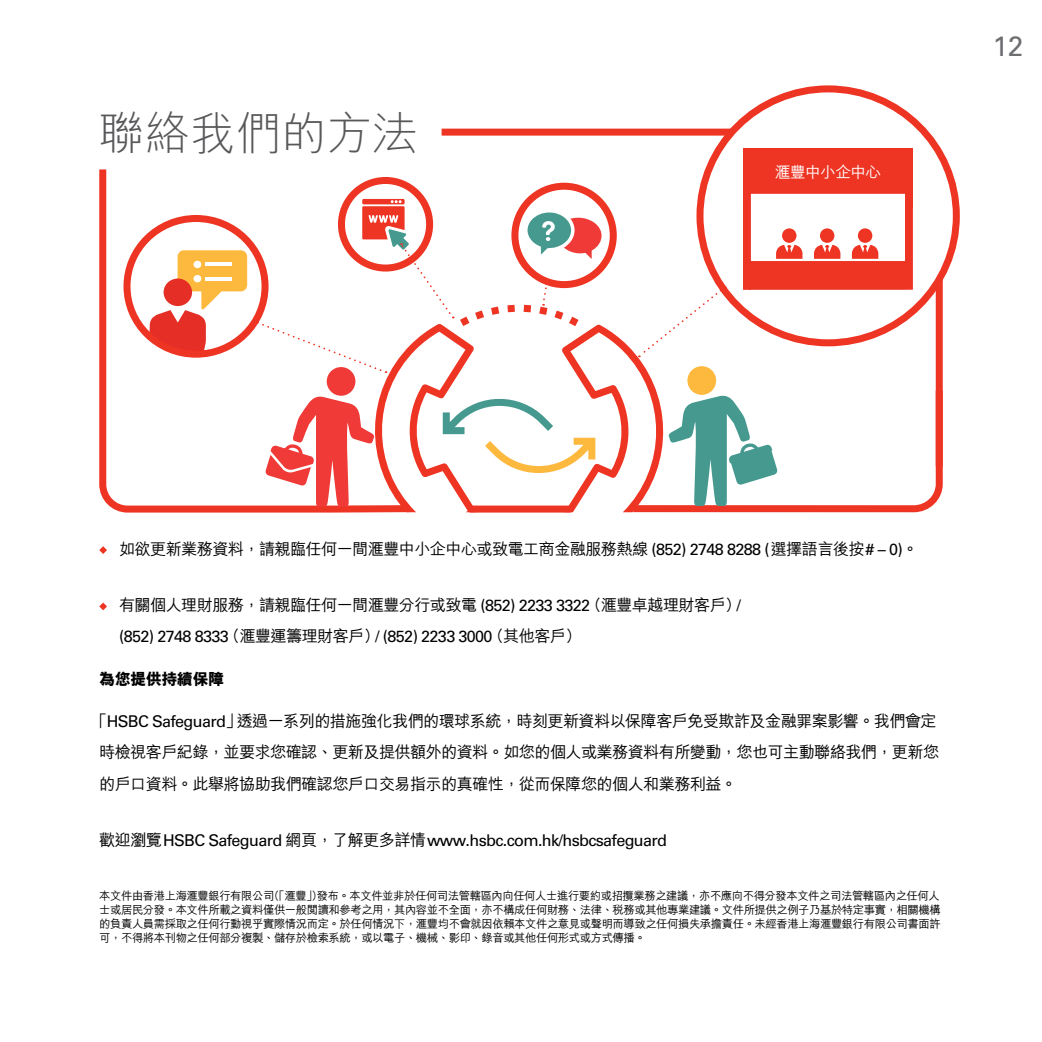
<style>
.page{position:relative;width:1042px;height:1042px;background:#fff}
.page>*{position:absolute;margin:0;border:0;box-sizing:border-box;transform-origin:0 0}
.t1{font:300 45.5px "M Hei HK";color:#58585b}
.t2{font:28px "Univers";color:#6d6e71}
.t3{font:500 16.1px/31.5px "M Hei HK";letter-spacing:-.04em;color:#000}
.t4{font:16.1px "Univers";letter-spacing:-.04em;color:#000}
.t5{font:800 16.1px "M Hei HK";letter-spacing:-.04em;color:#000}
.t6{font:500 15.75px "M Hei HK";letter-spacing:-.04em;color:#fff}
.t7{font:500 11.38px/14px "M Hei HK";letter-spacing:-.04em;color:#000;text-align:justify}
.s1{font-family:"Univers";font-weight:400}
.s2{font-family:"M Hei HK";font-weight:500}
</style>
<div class="page">
<svg style="left:441px;top:125px;width:505px;height:74px"></svg>
<svg style="left:99px;top:169px;width:317px;height:344px"></svg>
<svg style="left:341px;top:180px;width:88px;height:88px"></svg>
<div style="left:338px;top:177px;width:95px;height:94px;border:7px solid #ee3423;border-radius:50%"></div>
<div style="left:700px;top:89px;width:256px;height:254px;background:#fff;border-radius:50%"></div>
<svg style="left:149px;top:248px;width:101px;height:108px"></svg>
<div style="left:123px;top:215px;width:145px;height:143px;border:7px solid #ee3423;border-radius:50%"></div>
<svg style="left:99px;top:546px;width:8px;height:8px"></svg>
<svg style="left:99px;top:602px;width:8px;height:8px"></svg>
<div style="left:192px;top:263px;width:44px;height:14px;background:#fdb93d"></div>
<div style="left:193px;top:261px;width:8px;height:7px;background:#fff;border-radius:50%"></div>
<hr style="left:205px;top:263px;width:27px;height:3px;background:#fff">
<div style="left:193px;top:275px;width:8px;height:7px;background:#fff;border-radius:50%"></div>
<hr style="left:205px;top:277px;width:27px;height:3px;background:#fff">
<svg style="left:515px;top:186px;width:98px;height:99px"></svg>
<div style="left:511px;top:183px;width:106px;height:105px;border:7px solid #ee3423;border-radius:50%"></div>
<div style="left:743px;top:149px;width:170px;height:59px;background:#ee3423"></div>
<div style="left:743px;top:186px;width:170px;height:108px;background:#fff;border:8px solid #ee3423"></div>
<svg style="left:257px;top:199px;width:689px;height:314px"></svg>
<h1 class="t1" style="left:99px;top:101px;width:320px">聯絡我們的方法</h1>
<h3 class="t6" style="left:775px;top:160px;width:108px">滙豐中小企中心</h3>
<h2 class="t2" style="left:993px;top:29px;width:32px">12</h2>
<h3 class="t3" style="left:119px;top:532px;width:801px">如欲更新業務資料，請親臨任何一間滙豐中小企中心或致電工商金融服務熱線 <span class="s1">(852) 2748 8288 (</span>選擇語言後按<span class="s1"># – 0)</span>。</h3>
<h3 class="t3" style="left:119px;top:588px;width:624px">有關個人理財服務，請親臨任何一間滙豐分行或致電 <span class="s1">(852) 2233 3322</span> （滙豐卓越理財客戶）<span class="s1">/</span></h3>
<h3 class="t4" style="left:119px;top:627px;width:464px">(852) 2748 8333 <span class="s2">（滙豐運籌理財客戶）</span>/ (852) 2233 3000 <span class="s2">（其他客戶）</span></h3>
<h3 class="t5" style="left:99px;top:669px;width:126px">為您提供持續保障</h3>
<h3 class="t3" style="left:99px;top:704px;width:841px;text-indent:-8px">「<span class="s1">HSBC Safeguard</span>」透過一系列的措施強化我們的環球系統，時刻更新資料以保障客戶免受欺詐及金融罪案影響。我們會定時檢視客戶紀錄，並要求您確認、更新及提供額外的資料。如您的個人或業務資料有所變動，您也可主動聯絡我們，更新您的戶口資料。此舉將協助我們確認您戶口交易指示的真確性，從而保障您的個人和業務利益。</h3>
<h3 class="t4" style="left:99px;top:831px;width:569px"><span class="s2">歡迎瀏覽</span>HSBC Safeguard <span class="s2">網頁，了解更多詳情</span>www.hsbc.com.hk/hsbcsafeguard</h3>
<p class="t7" style="left:99px;top:888px;width:843px">本文件由香港上海滙豐銀行有限公司（「滙豐」）發布。本文件並非於任何司法管轄區內向任何人士進行要約或招攬業務之建議，亦不應向不得分發本文件之司法管轄區內之任何人士或居民分發。本文件所載之資料僅供一般閱讀和參考之用，其內容並不全面，亦不構成任何財務、法律、稅務或其他專業建議。文件所提供之例子乃基於特定事實，相關機構的負責人員需採取之任何行動視乎實際情況而定。於任何情況下，滙豐均不會就因依賴本文件之意見或聲明而導致之任何損失承擔責任。未經香港上海滙豐銀行有限公司書面許可，不得將本刊物之任何部分複製、儲存於檢索系統，或以電子、機械、影印、錄音或其他任何形式或方式傳播。</p>
</div>
